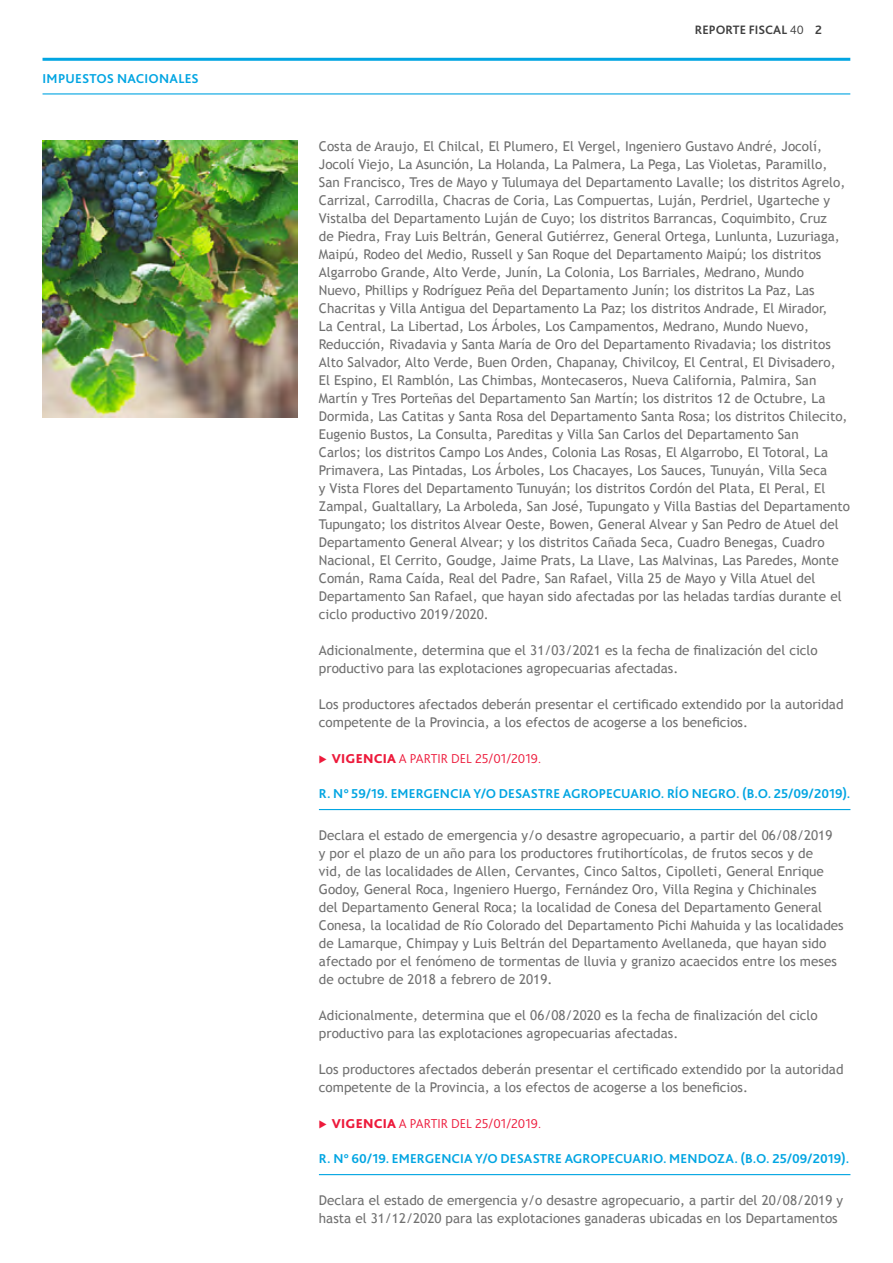
<style>
.page{position:relative;width:893px;height:1263px;background:#fff}
.page>*{position:absolute;margin:0;border:0;box-sizing:border-box;transform-origin:0 0}
.Texto_Comun{font:13.5px/18px "Trebuchet MS";color:#707070}
.Bajada_Subtitulo{font:700 13.5px "Bliss Pro";letter-spacing:.005em;color:#02a5e2}
.t1{font:300 13.5px "Bliss Pro";color:#ed1a3b}
.t2{font:700 12.75px "Bliss Pro";color:#404040}
.s1{font-weight:300}
.s2{font-weight:800}
</style>
<div class="page">
<img style="left:43px;top:141px;width:254px;height:276px">
<hr style="left:43px;top:58px;width:807px;height:3px;background:#02a5e2">
<hr style="left:43px;top:93px;width:807px;height:1px;background:#02a5e2">
<hr style="left:319px;top:809px;width:531px;height:1px;background:#02a5e2">
<hr style="left:319px;top:1174px;width:531px;height:1px;background:#02a5e2">
<p class="Bajada_Subtitulo" style="left:43px;top:70px;width:158px">IMPUESTOS NACIONALES</p>
<p class="t2" style="left:695px;top:22px;width:129px">REPORTE FISCAL <span class="s1">40</span> 2</p>
<p class="Texto_Comun" style="left:319px;top:137px;width:533px">Costa de Araujo, El Chilcal, El Plumero, El Vergel, Ingeniero Gustavo André, Jocolí, Jocolí Viejo, La Asunción, La Holanda, La Palmera, La Pega, Las Violetas, Paramillo, San Francisco, Tres de Mayo y Tulumaya del Departamento Lavalle; los distritos Agrelo, Carrizal, Carrodilla, Chacras de Coria, Las Compuertas, Luján, Perdriel, Ugarteche y Vistalba del Departamento Luján de Cuyo; los distritos Barrancas, Coquimbito, Cruz<br>de Piedra, Fray Luis Beltrán, General Gutiérrez, General Ortega, Lunlunta, Luzuriaga, Maipú, Rodeo del Medio, Russell y San Roque del Departamento Maipú; los distritos Algarrobo Grande, Alto Verde, Junín, La Colonia, Los Barriales, Medrano, Mundo<br>Nuevo, Phillips y Rodríguez Peña del Departamento Junín; los distritos La Paz, Las Chacritas y Villa Antigua del Departamento La Paz; los distritos Andrade, El Mirador,<br>La Central, La Libertad, Los Árboles, Los Campamentos, Medrano, Mundo Nuevo, Reducción, Rivadavia y Santa María de Oro del Departamento Rivadavia; los distritos Alto Salvador, Alto Verde, Buen Orden, Chapanay, Chivilcoy, El Central, El Divisadero, El Espino, El Ramblón, Las Chimbas, Montecaseros, Nueva California, Palmira, San Martín y Tres Porteñas del Departamento San Martín; los distritos 12 de Octubre, La Dormida, Las Catitas y Santa Rosa del Departamento Santa Rosa; los distritos Chilecito, Eugenio Bustos, La Consulta, Pareditas y Villa San Carlos del Departamento San<br>Carlos; los distritos Campo Los Andes, Colonia Las Rosas, El Algarrobo, El Totoral, La Primavera, Las Pintadas, Los Árboles, Los Chacayes, Los Sauces, Tunuyán, Villa Seca<br>y Vista Flores del Departamento Tunuyán; los distritos Cordón del Plata, El Peral, El Zampal, Gualtallary, La Arboleda, San José, Tupungato y Villa Bastias del Departamento Tupungato; los distritos Alvear Oeste, Bowen, General Alvear y San Pedro de Atuel del Departamento General Alvear; y los distritos Cañada Seca, Cuadro Benegas, Cuadro Nacional, El Cerrito, Goudge, Jaime Prats, La Llave, Las Malvinas, Las Paredes, Monte Comán, Rama Caída, Real del Padre, San Rafael, Villa 25 de Mayo y Villa Atuel del Departamento San Rafael, que hayan sido afectadas por las heladas tardías durante el ciclo productivo 2019/2020.</p>
<p class="Texto_Comun" style="left:319px;top:641px;width:500px">Adicionalmente, determina que el 31/03/2021 es la fecha de finalización del ciclo productivo para las explotaciones agropecuarias afectadas.</p>
<p class="Texto_Comun" style="left:319px;top:695px;width:526px">Los productores afectados deberán presentar el certificado extendido por la autoridad competente de la Provincia, a los efectos de acogerse a los beneficios.</p>
<p class="t1" style="left:332px;top:750px;width:211px"><span class="s2">VIGENCIA</span> A PARTIR DEL 25/01/2019.</p>
<p class="Bajada_Subtitulo" style="left:319px;top:785px;width:533px">R. N° 59/19. EMERGENCIA Y/O DESASTRE AGROPECUARIO. RÍO NEGRO. (B.O. 25/09/2019).</p>
<p class="Texto_Comun" style="left:319px;top:826px;width:526px">Declara el estado de emergencia y/o desastre agropecuario, a partir del 06/08/2019<br>y por el plazo de un año para los productores frutihortícolas, de frutos secos y de<br>vid, de las localidades de Allen, Cervantes, Cinco Saltos, Cipolleti, General Enrique Godoy, General Roca, Ingeniero Huergo, Fernández Oro, Villa Regina y Chichinales<br>del Departamento General Roca; la localidad de Conesa del Departamento General Conesa, la localidad de Río Colorado del Departamento Pichi Mahuida y las localidades de Lamarque, Chimpay y Luis Beltrán del Departamento Avellaneda, que hayan sido afectado por el fenómeno de tormentas de lluvia y granizo acaecidos entre los meses de octubre de 2018 a febrero de 2019.</p>
<p class="Texto_Comun" style="left:319px;top:1006px;width:500px">Adicionalmente, determina que el 06/08/2020 es la fecha de finalización del ciclo productivo para las explotaciones agropecuarias afectadas.</p>
<p class="Texto_Comun" style="left:319px;top:1060px;width:526px">Los productores afectados deberán presentar el certificado extendido por la autoridad competente de la Provincia, a los efectos de acogerse a los beneficios.</p>
<p class="t1" style="left:332px;top:1115px;width:211px"><span class="s2">VIGENCIA</span> A PARTIR DEL 25/01/2019.</p>
<p class="Bajada_Subtitulo" style="left:319px;top:1150px;width:532px">R. N° 60/19. EMERGENCIA Y/O DESASTRE AGROPECUARIO. MENDOZA. (B.O. 25/09/2019).</p>
<p class="Texto_Comun" style="left:319px;top:1191px;width:526px">Declara el estado de emergencia y/o desastre agropecuario, a partir del 20/08/2019 y hasta el 31/12/2020 para las explotaciones ganaderas ubicadas en los Departamentos</p>
</div>
